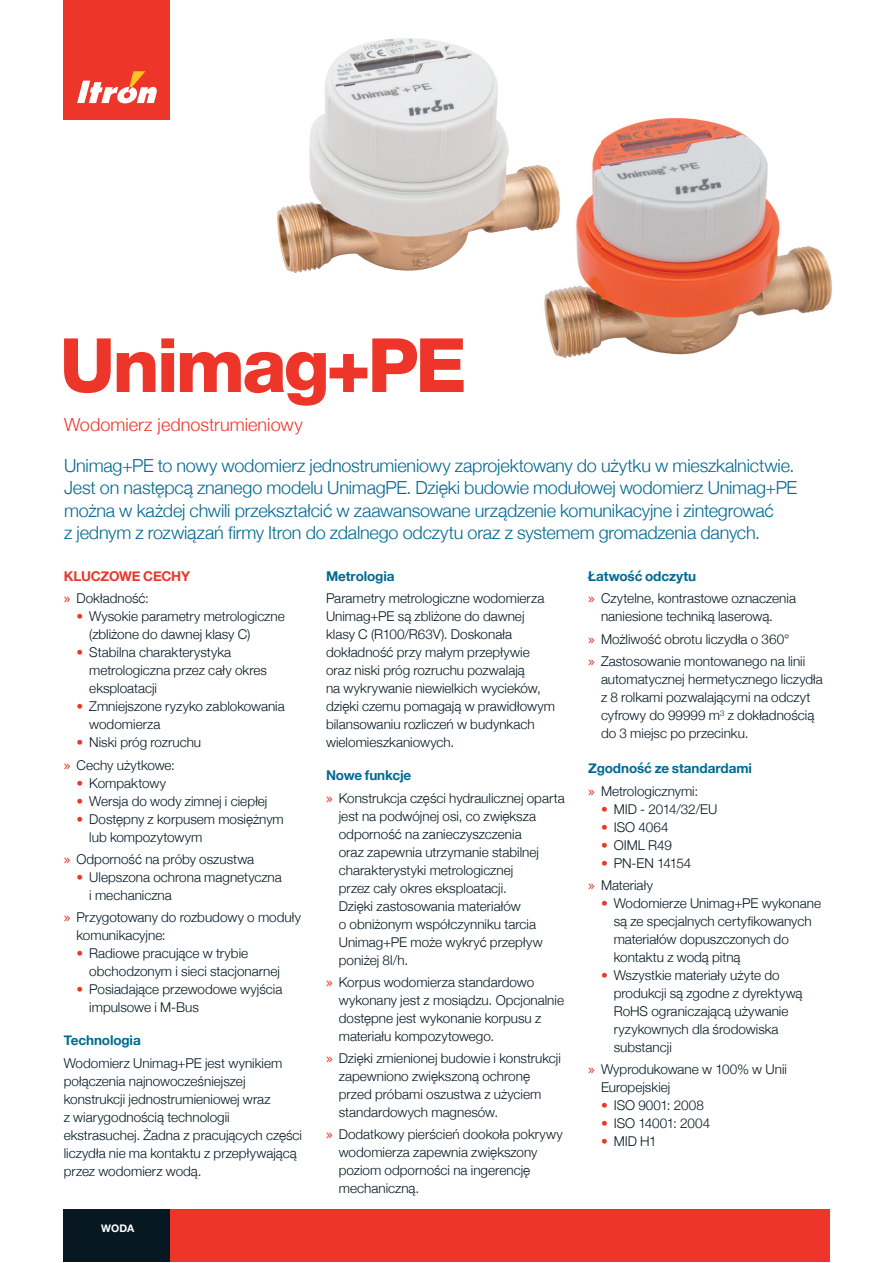
<style>
.page{position:relative;width:893px;height:1263px;background:#fff}
.page>*{position:absolute;margin:0;border:0;box-sizing:border-box;transform-origin:0 0}
.t1{font:800 75px "Helvetica Neue LT Std";letter-spacing:-.04em;color:#ee3529}
.t2{font:300 18px/22.5px "Helvetica Neue";letter-spacing:-.01em;color:#006991}
.t3{font:300 18px "Helvetica Neue";color:#ee3529}
.t4{font:300 13.5px/18px "Helvetica Neue";color:#071822}
.t5{font:700 13.5px/22.2px "Helvetica Neue";letter-spacing:-.01em;color:#006991}
.t6{font:700 13.5px/22.2px "Helvetica Neue";letter-spacing:-.015em;color:#ee3529}
.t7{font:700 10.5px "Helvetica Neue LT Std";color:#fff}
.s1{font-family:"Lucida Grande";font-weight:400}
.s2{font-weight:300;color:#071822}
.s3{color:#ee3529}
.s4{font-family:"Lucida Grande";font-weight:400;color:#ee3529}
.s5{font-weight:700;color:#006991}
</style>
<div class="page">
<img style="left:506px;top:118px;width:326px;height:240px">
<img style="left:323px;top:38px;width:183px;height:233px">
<img style="left:277px;top:114px;width:46px;height:159px">
<img style="left:506px;top:144px;width:54px;height:87px">
<div style="left:64px;top:1209px;width:106px;height:53px;background:#071822"></div>
<div style="left:170px;top:1209px;width:659px;height:53px;background:#ee3529"></div>
<div style="left:64px;top:0;width:106px;height:119px;background:#ee3529"></div>
<svg style="left:77px;top:71px;width:80px;height:32px"></svg>
<h1 class="t1" style="left:60px;top:321px;width:409px">Unimag+PE</h1>
<h2 class="t3" style="left:64px;top:410px;width:240px">Wodomierz jednostrumieniowy</h2>
<p class="t2" style="left:64px;top:453px;width:735px">Unimag+PE to nowy wodomierz jednostrumieniowy zaprojektowany do użytku w mieszkalnictwie.<br>Jest on następcą znanego modelu UnimagPE. Dzięki budowie modułowej wodomierz Unimag+PE można w każdej chwili przekształcić w zaawansowane urządzenie komunikacyjne i zintegrować<br>z jednym z rozwiązań firmy Itron do zdalnego odczytu oraz z systemem gromadzenia danych.</p>
<p class="t6" style="left:64px;top:566px;width:128px">KLUCZOWE CECHY <span class="s1">»</span> <span class="s2">Dokładność:</span></p>
<p class="t4" style="left:89px;top:607px;width:197px;text-indent:-13px"><span class="s3">•</span> Wysokie parametry metrologiczne (zbliżone do dawnej klasy C)</p>
<p class="t4" style="left:89px;top:643px;width:179px;text-indent:-13px"><span class="s3">•</span> Stabilna charakterystyka metrologiczna przez cały okres eksploatacji</p>
<p class="t4" style="left:89px;top:697px;width:197px;text-indent:-13px"><span class="s3">•</span> Zmniejszone ryzyko zablokowania wodomierza</p>
<p class="t4" style="left:64px;top:730px;width:139px;line-height:22.2px;text-indent:13px"><span class="s3">•</span> Niski próg rozruchu <span class="s4">»</span> Cechy użytkowe:</p>
<p class="t4" style="left:77px;top:773px;width:91px"><span class="s3">•</span> Kompaktowy</p>
<p class="t4" style="left:77px;top:791px;width:192px"><span class="s3">•</span> Wersja do wody zimnej i ciepłej</p>
<p class="t4" style="left:89px;top:809px;width:196px;text-indent:-13px"><span class="s3">•</span> Dostępny z korpusem mosiężnym lub kompozytowym</p>
<p class="t4" style="left:64px;top:849px;width:192px"><span class="s4">»</span> Odporność na próby oszustwa</p>
<p class="t4" style="left:89px;top:867px;width:194px;text-indent:-13px"><span class="s3">•</span> Ulepszona ochrona magnetyczna i mechaniczna</p>
<p class="t4" style="left:77px;top:907px;width:226px;text-indent:-13px"><span class="s4">»</span> Przygotowany do rozbudowy o moduły komunikacyjne:</p>
<p class="t4" style="left:89px;top:943px;width:192px;text-indent:-13px"><span class="s3">•</span> Radiowe pracujące w trybie obchodzonym i sieci stacjonarnej</p>
<p class="t4" style="left:89px;top:979px;width:195px;text-indent:-13px"><span class="s3">•</span> Posiadające przewodowe wyjścia impulsowe i M-Bus</p>
<p class="t5" style="left:64px;top:1030px;width:79px">Technologia</p>
<p class="t4" style="left:64px;top:1053px;width:240px">Wodomierz Unimag+PE jest wynikiem połączenia najnowocześniejszej konstrukcji jednostrumieniowej wraz<br>z wiarygodnością technologii ekstrasuchej. Żadna z pracujących części liczydła nie ma kontaktu z przepływającą przez wodomierz wodą.</p>
<p class="t4" style="left:588px;top:564px;width:209px;line-height:22.2px"><span class="s5">Łatwość odczytu<br></span><span class="s4">»</span> Czytelne, kontrastowe oznaczenia</p>
<p class="t4" style="left:588px;top:605px;width:219px;line-height:22.2px;text-indent:13px">naniesione techniką laserową.<br><span class="s4">»</span> Możliwość obrotu liczydła o 360°<br><span class="s4">»</span> Zastosowanie montowanego na linii</p>
<p class="t4" style="left:601px;top:669px;width:223px">automatycznej hermetycznego liczydła z 8 rolkami pozwalającymi na odczyt cyfrowy do 99999 m<sup>3</sup> z dokładnością do 3 miejsc po przecinku.</p>
<p class="t5" style="left:588px;top:758px;width:165px">Zgodność ze standardami <span class="s4">»</span> <span class="s2">Metrologicznymi:</span></p>
<p class="t4" style="left:601px;top:799px;width:118px"><span class="s3">•</span> MID - 2014/32/EU</p>
<p class="t4" style="left:601px;top:817px;width:69px"><span class="s3">•</span> ISO 4064</p>
<p class="t4" style="left:601px;top:835px;width:73px"><span class="s3">•</span> OIML R49</p>
<p class="t4" style="left:588px;top:851px;width:105px;line-height:22.2px;text-indent:13px"><span class="s3">•</span> PN-EN 14154 <span class="s4">»</span> Materiały</p>
<p class="t4" style="left:614px;top:893px;width:209px;text-indent:-13px"><span class="s3">•</span> Wodomierze Unimag+PE wykonane są ze specjalnych certyfikowanych materiałów dopuszczonych do kontaktu z wodą pitną</p>
<p class="t4" style="left:614px;top:965px;width:190px;text-indent:-13px"><span class="s3">•</span> Wszystkie materiały użyte do produkcji są zgodne z dyrektywą<br>RoHS ograniczającą używanie ryzykownych dla środowiska substancji</p>
<p class="t4" style="left:601px;top:1059px;width:187px;text-indent:-13px"><span class="s4">»</span> Wyprodukowane w 100% w Unii<br>Europejskiej</p>
<p class="t4" style="left:601px;top:1095px;width:104px"><span class="s3">•</span> ISO 9001: 2008</p>
<p class="t4" style="left:601px;top:1113px;width:111px"><span class="s3">•</span> ISO 14001: 2004</p>
<p class="t4" style="left:601px;top:1131px;width:57px"><span class="s3">•</span> MID H1</p>
<p class="t5" style="left:326px;top:565px;width:70px">Metrologia</p>
<p class="t4" style="left:326px;top:588px;width:230px">Parametry metrologiczne wodomierza Unimag+PE są zbliżone do dawnej klasy C (R100/R63V). Doskonała dokładność przy małym przepływie oraz niski próg rozruchu pozwalają<br>na wykrywanie niewielkich wycieków, dzięki czemu pomagają w prawidłowym bilansowaniu rozliczeń w budynkach wielomieszkaniowych.</p>
<p class="t4" style="left:326px;top:763px;width:240px;line-height:22.2px"><span class="s5">Nowe funkcje<br></span><span class="s4">»</span> Konstrukcja części hydraulicznej oparta</p>
<p class="t4" style="left:339px;top:806px;width:206px">jest na podwójnej osi, co zwiększa odporność na zanieczyszczenia oraz zapewnia utrzymanie stabilnej charakterystyki metrologicznej przez cały okres eksploatacji.<br>Dzięki zastosowania materiałów<br>o obniżonym współczynniku tarcia<br>Unimag+PE może wykryć przepływ poniżej 8l/h.</p>
<p class="t4" style="left:339px;top:972px;width:227px;text-indent:-13px"><span class="s4">»</span> Korpus wodomierza standardowo wykonany jest z mosiądzu. Opcjonalnie dostępne jest wykonanie korpusu z materiału kompozytowego.</p>
<p class="t4" style="left:339px;top:1048px;width:224px;text-indent:-13px"><span class="s4">»</span> Dzięki zmienionej budowie i konstrukcji zapewniono zwiększoną ochronę przed próbami oszustwa z użyciem standardowych magnesów.</p>
<p class="t4" style="left:339px;top:1124px;width:226px;text-indent:-13px"><span class="s4">»</span> Dodatkowy pierścień dookoła pokrywy wodomierza zapewnia zwiększony poziom odporności na ingerencję mechaniczną.</p>
<p class="t7" style="left:101px;top:1221px;width:35px">WODA</p>
</div>
